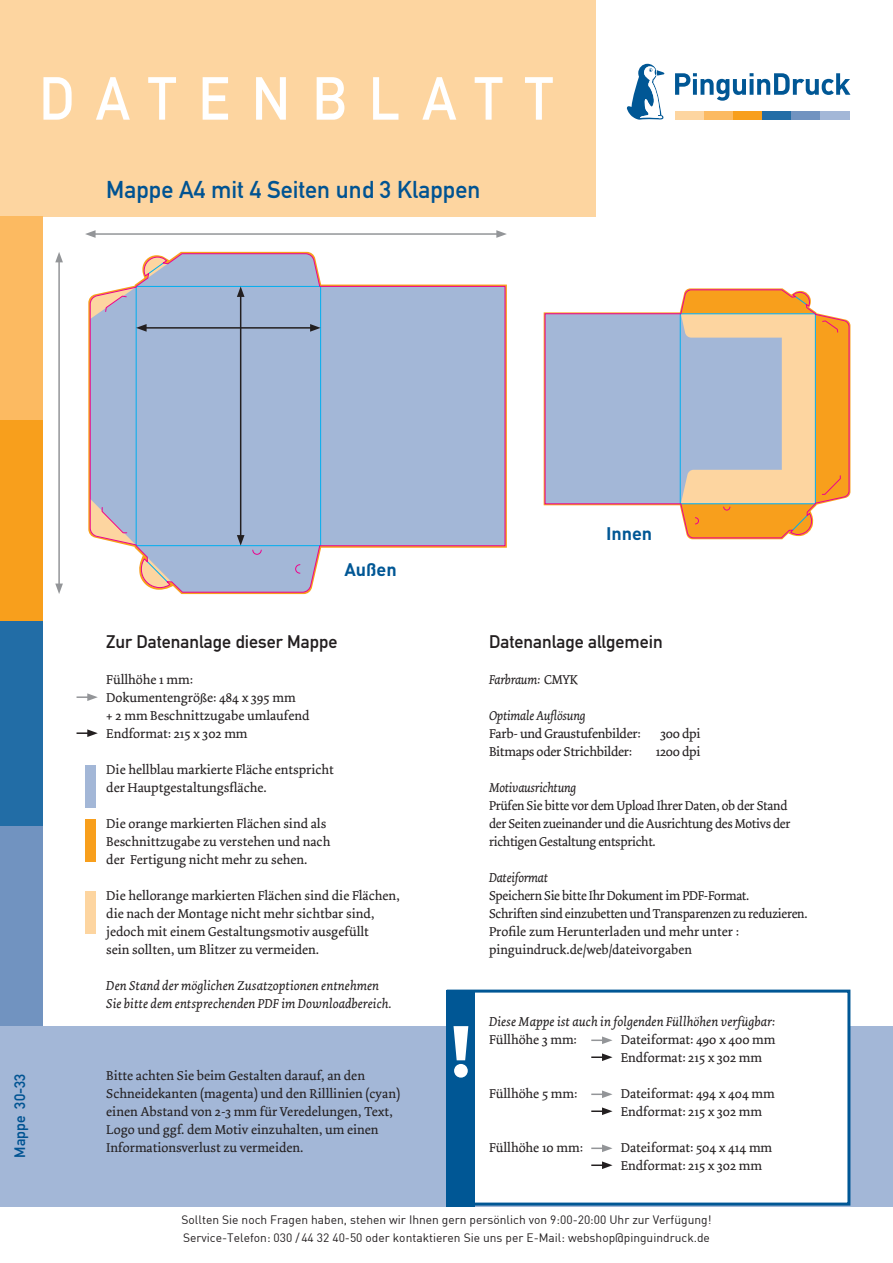
<style>
.page{position:relative;width:893px;height:1263px;background:#fff}
.page>*{position:absolute;margin:0;border:0;box-sizing:border-box;transform-origin:0 0}
.t1{font:24px "DIN Mittelschrift";color:#005392}
.t2{font:18px "DIN Mittelschrift";color:#231f20}
.t3{font:700 18px "DIN";color:#005795}
.t4{font:15px "DIN Mittelschrift";color:#005392}
.t5{font:13.5px/18px "Dolly";color:#231f20}
.t6{font:13.5px/18px "Dolly";letter-spacing:-.02em;color:#231f20;scale:.96 1}
.t7{font:italic 13.5px/18px "Dolly";color:#231f20}
.t8{font:italic 13.5px "Dolly";letter-spacing:-.02em;color:#231f20;scale:.96 1}
.t9{font:13.5px "Dolly";letter-spacing:-.02em;color:#231f20}
.t10{font:12px/18px "DIN";color:#231f20}
.s1{font-style:normal}
</style>
<div class="page">
<div style="left:0;top:1026px;width:893px;height:180px;background:#a3b7d7"></div>
<div style="left:447px;top:989px;width:403px;height:216px;background:#fff;border:3px solid #005795"></div>
<div style="left:447px;top:990px;width:28px;height:216px;background:#005795"></div>
<svg style="left:453px;top:1026px;width:15px;height:51px"></svg>
<div style="left:0;top:0;width:595px;height:216px;background:#fdd5a0"></div>
<div style="left:85px;top:765px;width:11px;height:42px;background:#a3b7d7"></div>
<div style="left:85px;top:819px;width:11px;height:42px;background:#f89f1c"></div>
<div style="left:85px;top:891px;width:11px;height:42px;background:#fdd5a0"></div>
<div style="left:675px;top:111px;width:29px;height:9px;background:#fdd5a0"></div>
<div style="left:704px;top:111px;width:29px;height:9px;background:#fcba61"></div>
<div style="left:733px;top:111px;width:29px;height:9px;background:#f89f1c"></div>
<div style="left:762px;top:111px;width:30px;height:9px;background:#226da6"></div>
<div style="left:792px;top:111px;width:29px;height:9px;background:#7193c0"></div>
<div style="left:821px;top:111px;width:29px;height:9px;background:#a3b7d7"></div>
<svg style="left:675px;top:73px;width:175px;height:28px"></svg>
<svg style="left:627px;top:64px;width:37px;height:55px"></svg>
<div style="left:0;top:216px;width:43px;height:204px;background:#fcba61"></div>
<div style="left:0;top:420px;width:43px;height:201px;background:#f89f1c"></div>
<div style="left:0;top:621px;width:43px;height:205px;background:#226da6"></div>
<div style="left:0;top:826px;width:43px;height:200px;background:#7193c0"></div>
<svg style="left:43px;top:77px;width:510px;height:43px"></svg>
<svg style="left:90px;top:253px;width:415px;height:340px;background:#b1bed9"></svg>
<hr style="left:93px;top:233px;width:406px;height:2px;background:#939598">
<svg style="left:85px;top:230px;width:11px;height:8px"></svg>
<svg style="left:496px;top:230px;width:11px;height:8px"></svg>
<hr style="left:58px;top:260px;width:2px;height:326px;background:#939598">
<svg style="left:55px;top:252px;width:8px;height:10px"></svg>
<svg style="left:55px;top:583px;width:8px;height:11px"></svg>
<svg style="left:77px;top:693px;width:21px;height:8px"></svg>
<svg style="left:77px;top:729px;width:21px;height:8px"></svg>
<svg style="left:591px;top:1036px;width:21px;height:8px"></svg>
<svg style="left:591px;top:1053px;width:21px;height:8px"></svg>
<svg style="left:591px;top:1090px;width:21px;height:8px"></svg>
<svg style="left:591px;top:1107px;width:21px;height:8px"></svg>
<svg style="left:591px;top:1144px;width:21px;height:8px"></svg>
<svg style="left:591px;top:1161px;width:21px;height:8px"></svg>
<hr style="left:240px;top:295px;width:1px;height:242px;background:#231f20">
<svg style="left:237px;top:286px;width:7px;height:11px"></svg>
<svg style="left:237px;top:535px;width:7px;height:11px"></svg>
<hr style="left:144px;top:327px;width:168px;height:2px;background:#231f20">
<svg style="left:90px;top:287px;width:57px;height:45px;background:#b8b6c6"></svg>
<svg style="left:310px;top:324px;width:11px;height:8px"></svg>
<svg style="left:545px;top:289px;width:304px;height:249px;background:#cbbeb3"></svg>
<h1 class="t1" style="left:106px;top:175px;width:375px">Mappe A4 mit 4 Seiten und 3 Klappen</h1>
<p class="t4" style="left:11px;top:1158px;width:86px;rotate:-90deg">Mappe 30-33</p>
<h2 class="t3" style="left:344px;top:558px;width:54px">Außen</h2>
<h2 class="t2" style="left:106px;top:631px;width:233px">Zur Datenanlage dieser Mappe</h2>
<p class="t5" style="left:106px;top:671px;width:205px">Füllhöhe 1 mm:<br>Dokumentengröße: 484 x 395 mm<br>+ 2 mm Beschnittzugabe umlaufend<br>Endformat: 215 x 302 mm</p>
<p class="t5" style="left:106px;top:761px;width:229px">Die hellblau markierte Fläche entspricht der Hauptgestaltungsfläche.</p>
<p class="t5" style="left:106px;top:815px;width:226px">Die orange markierten Flächen sind als<br>Beschnittzugabe zu verstehen und nach der Fertigung nicht mehr zu sehen.</p>
<p class="t5" style="left:106px;top:887px;width:295px">Die hellorange markierten Flächen sind die Flächen, die nach der Montage nicht mehr sichtbar sind, jedoch mit einem Gestaltungsmotiv ausgefüllt<br>sein sollten, um Blitzer zu vermeiden.</p>
<p class="t7" style="left:106px;top:977px;width:287px">Den Stand der möglichen Zusatzoptionen entnehmen<br>Sie bitte dem entsprechenden PDF im Downloadbereich.</p>
<p class="t5" style="left:106px;top:1067px;width:295px">Bitte achten Sie beim Gestalten darauf, an den Schneidekanten (magenta) und den Rilllinien (cyan) einen Abstand von 2-3 mm für Veredelungen, Text, Logo und ggf. dem Motiv einzuhalten, um einen Informationsverlust zu vermeiden.</p>
<h2 class="t3" style="left:606px;top:522px;width:48px">Innen</h2>
<h2 class="t2" style="left:489px;top:631px;width:175px">Datenanlage allgemein</h2>
<p class="t8" style="left:489px;top:672px;width:94px">Farbraum: <span class="s1">CMYK</span></p>
<p class="t8" style="left:489px;top:708px;width:102px">Optimale Auflösung</p>
<p class="t9" style="left:489px;top:726px;width:153px">Farb- und Graustufenbilder:</p>
<p class="t5" style="left:660px;top:725px;width:42px">300 dpi</p>
<p class="t9" style="left:489px;top:744px;width:145px">Bitmaps oder Strichbilder:</p>
<p class="t5" style="left:656px;top:743px;width:46px">1200 dpi</p>
<p class="t8" style="left:489px;top:780px;width:92px">Motivausrichtung</p>
<p class="t6" style="left:489px;top:797px;width:315px">Prüfen Sie bitte vor dem Upload Ihrer Daten, ob der Stand der Seiten zueinander und die Ausrichtung des Motivs der richtigen Gestaltung entspricht.</p>
<p class="t8" style="left:489px;top:870px;width:63px">Dateiformat</p>
<p class="t6" style="left:489px;top:887px;width:333px">Speichern Sie bitte Ihr Dokument im PDF-Format.<br>Schriften sind einzubetten und Transparenzen zu reduzieren.<br>Profile zum Herunterladen und mehr unter : pinguindruck.de/web/dateivorgaben</p>
<p class="t7" style="left:489px;top:1013px;width:287px">Diese Mappe ist auch in folgenden Füllhöhen verfügbar:</p>
<p class="t5" style="left:489px;top:1031px;width:89px">Füllhöhe 3 mm:</p>
<p class="t5" style="left:621px;top:1031px;width:156px">Dateiformat: 490 x 400 mm<br>Endformat: 215 x 302 mm</p>
<p class="t5" style="left:489px;top:1085px;width:90px">Füllhöhe 5 mm:</p>
<p class="t5" style="left:621px;top:1085px;width:155px">Dateiformat: 494 x 404 mm<br>Endformat: 215 x 302 mm</p>
<p class="t5" style="left:489px;top:1139px;width:95px">Füllhöhe 10 mm:</p>
<p class="t5" style="left:621px;top:1139px;width:153px">Dateiformat: 504 x 414 mm<br>Endformat: 215 x 302 mm</p>
<p class="t10" style="left:182px;top:1210px;width:531px">Sollten Sie noch Fragen haben, stehen wir Ihnen gern persönlich von 9:00-20:00 Uhr zur Verfügung!<br>Service-Telefon: 030 / 44 32 40-50 oder kontaktieren Sie uns per E-Mail: webshop@pinguindruck.de</p>
</div>
